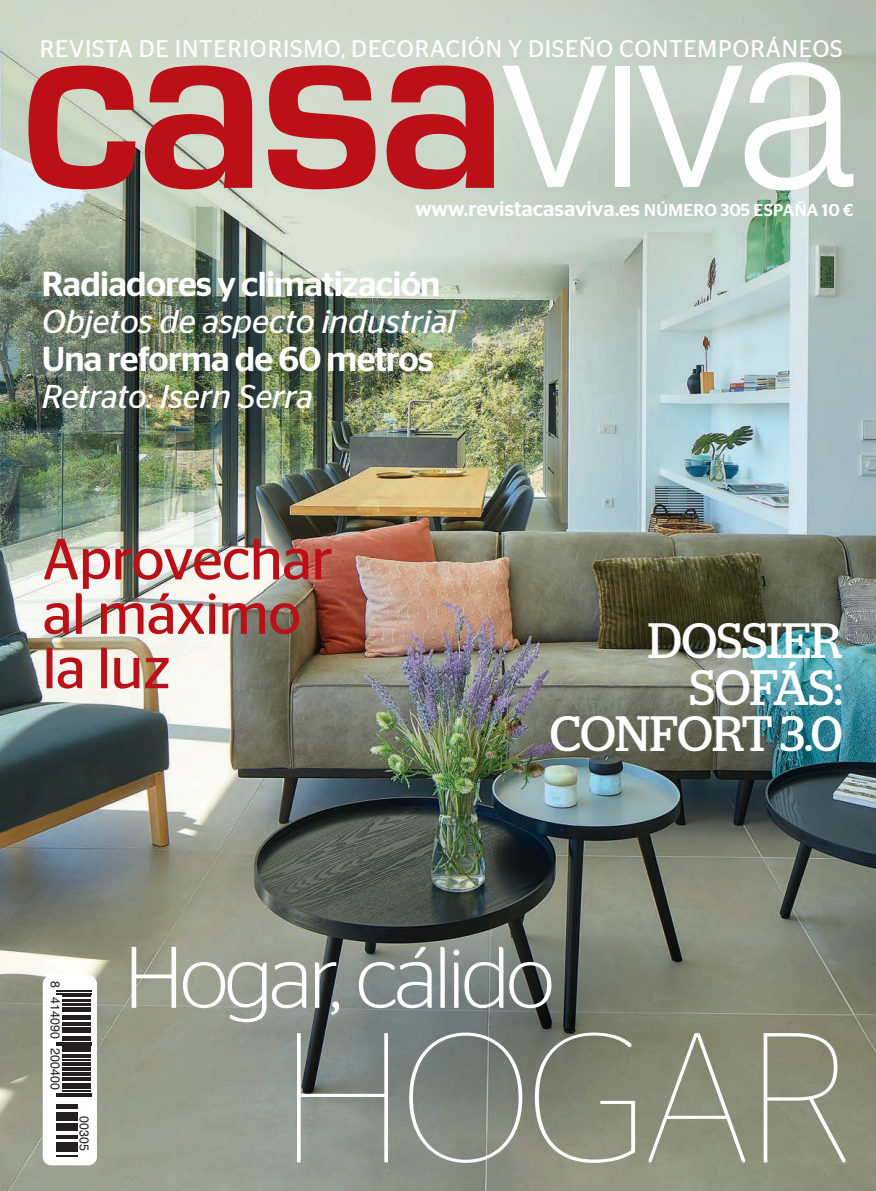
<style>
.page{position:relative;width:876px;height:1191px;background:#fff}
.page>*{position:absolute;margin:0;border:0;box-sizing:border-box;transform-origin:0 0}
.t1{font:100 184.5px "Stag Sans";letter-spacing:-.03em;color:#fff}
.t2{font:300 87px "Stag Sans";letter-spacing:-.04em;color:#fff}
.t3{font:57.9px/54.3px "Stag Sans";letter-spacing:-.01em;color:#bb1018}
.t4{font:49.65px/46.5px "Stag";letter-spacing:-.015em;color:#fff;text-align:right}
.t5{font:500 34.5px "Stag Sans";letter-spacing:-.02em;color:#fff}
.t6{font:italic 33px "Stag Sans";letter-spacing:-.005em;color:#fff}
.t7{font:24px "Stag Sans";letter-spacing:.03em;color:#fff}
.t8{font:500 20.85px "Stag Sans";color:#fff}
.t9{font:12.75px "Helvetica";color:#231f20}
.s1{font-size:17.25px}
</style>
<div class="page">
<img style="left:0;top:0;width:876px;height:1191px">
<svg style="left:28px;top:66px;width:107px;height:123px;background:#bf6562"></svg>
<svg style="left:145px;top:65px;width:107px;height:124px;background:#c15656"></svg>
<svg style="left:386px;top:66px;width:108px;height:123px;background:#c15757"></svg>
<svg style="left:268px;top:65px;width:108px;height:124px;background:#c35d5d"></svg>
<svg style="left:502px;top:66px;width:105px;height:121px"></svg>
<svg style="left:638px;top:62px;width:215px;height:129px"></svg>
<div style="left:616px;top:66px;width:14px;height:121px;background:#fff"></div>
<div style="left:43px;top:975px;width:54px;height:190px;background:#fff;border-radius:9px"></div>
<svg style="left:56px;top:990px;width:35px;height:167px"></svg>
<hr style="left:56px;top:991px;width:35px;height:1px;background:#231f20">
<hr style="left:56px;top:993px;width:35px;height:1px;background:#231f20">
<svg style="left:63px;top:995px;width:28px;height:1px"></svg>
<hr style="left:63px;top:999px;width:28px;height:3px;background:#231f20">
<hr style="left:63px;top:1003px;width:28px;height:2px;background:#231f20">
<hr style="left:63px;top:1007px;width:28px;height:2px;background:#231f20">
<svg style="left:63px;top:1011px;width:28px;height:1px"></svg>
<hr style="left:63px;top:1015px;width:28px;height:2px;background:#231f20">
<svg style="left:63px;top:1018px;width:28px;height:1px"></svg>
<hr style="left:63px;top:1022px;width:28px;height:3px;background:#231f20">
<svg style="left:63px;top:1027px;width:28px;height:1px"></svg>
<hr style="left:63px;top:1029px;width:28px;height:4px;background:#231f20">
<hr style="left:63px;top:1036px;width:28px;height:2px;background:#231f20">
<hr style="left:63px;top:1039px;width:28px;height:2px;background:#231f20">
<hr style="left:56px;top:1042px;width:35px;height:1px;background:#231f20">
<hr style="left:56px;top:1044px;width:35px;height:1px;background:#231f20">
<hr style="left:63px;top:1046px;width:28px;height:2px;background:#231f20">
<hr style="left:63px;top:1049px;width:28px;height:3px;background:#231f20">
<hr style="left:63px;top:1054px;width:28px;height:3px;background:#231f20">
<hr style="left:63px;top:1059px;width:28px;height:2px;background:#231f20">
<hr style="left:63px;top:1062px;width:28px;height:3px;background:#231f20">
<svg style="left:63px;top:1067px;width:28px;height:1px"></svg>
<hr style="left:63px;top:1069px;width:28px;height:2px;background:#231f20">
<hr style="left:63px;top:1072px;width:28px;height:3px;background:#231f20">
<hr style="left:63px;top:1077px;width:28px;height:4px;background:#231f20">
<svg style="left:63px;top:1083px;width:28px;height:1px"></svg>
<hr style="left:63px;top:1085px;width:28px;height:3px;background:#231f20">
<svg style="left:63px;top:1091px;width:28px;height:1px"></svg>
<hr style="left:56px;top:1093px;width:35px;height:1px;background:#231f20">
<hr style="left:56px;top:1095px;width:35px;height:1px;background:#231f20">
<svg style="left:56px;top:1104px;width:21px;height:1px"></svg>
<hr style="left:56px;top:1106px;width:21px;height:2px;background:#231f20">
<hr style="left:56px;top:1112px;width:21px;height:2px;background:#231f20">
<svg style="left:56px;top:1115px;width:21px;height:5px"></svg>
<hr style="left:56px;top:1123px;width:21px;height:3px;background:#231f20">
<svg style="left:56px;top:1127px;width:21px;height:11px"></svg>
<hr style="left:56px;top:1142px;width:21px;height:2px;background:#231f20">
<svg style="left:56px;top:1145px;width:21px;height:3px"></svg>
<hr style="left:56px;top:1149px;width:21px;height:3px;background:#231f20">
<svg style="left:56px;top:1155px;width:21px;height:1px"></svg>
<p class="t7" style="left:40px;top:35px;width:804px">REVISTA DE INTERIORISMO, DECORACIÓN Y DISEÑO CONTEMPORÁNEOS</p>
<p class="t8" style="left:415px;top:197px;width:440px">www.revistacasaviva.es <span class="s1">NÚMERO 305 ESPAÑA 10 €</span></p>
<h3 class="t5" style="left:42px;top:264px;width:400px">Radiadores y climatización</h3>
<h3 class="t6" style="left:42px;top:303px;width:415px">Objetos de aspecto industrial</h3>
<h3 class="t5" style="left:42px;top:339px;width:394px">Una reforma de 60 metros</h3>
<h3 class="t6" style="left:42px;top:378px;width:273px">Retrato: Isern Serra</h3>
<h3 class="t3" style="left:43px;top:531px;width:292px">Aprovechar al máximo la luz</h3>
<h3 class="t4" style="left:550px;top:617px;width:294px">DOSSIER<br>SOFÁS:<br>CONFORT 3.0</h3>
<p class="t9" style="left:65px;top:981px;width:110px;rotate:90deg">8 414090 200400</p>
<p class="t9" style="left:94px;top:1115px;width:36px;rotate:90deg">00305</p>
<h2 class="t2" style="left:124px;top:929px;width:432px">Hogar, cálido</h2>
<h1 class="t1" style="left:279px;top:995px;width:577px">HOGAR</h1>
</div>
